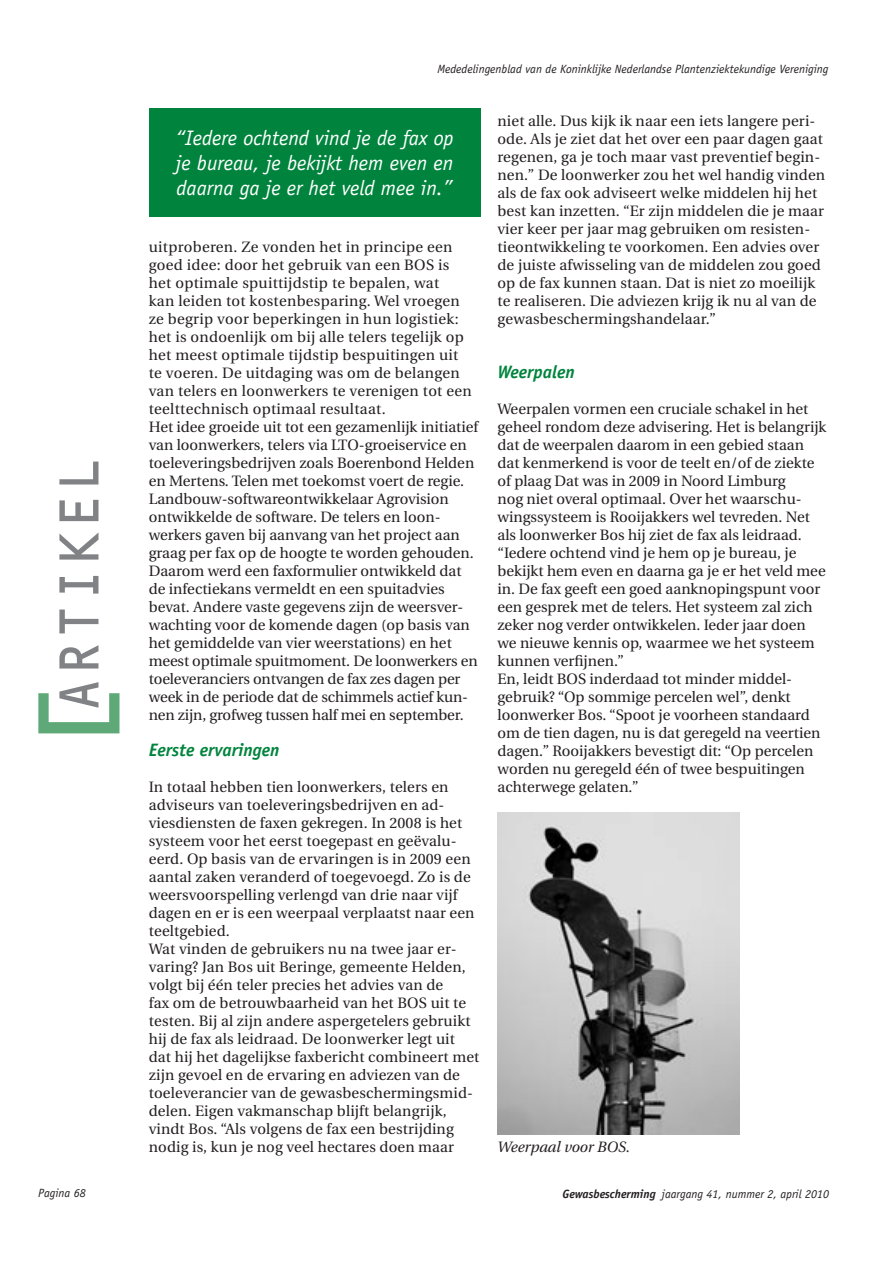
<style>
.page{position:relative;width:893px;height:1263px;background:#fff}
.page>*{position:absolute;margin:0;border:0;box-sizing:border-box;transform-origin:0 0}
.t1{font:109.5px "OCR C Regular";color:#5fa979}
.t2{font:57.6px "OCR C Regular";color:#808285;scale:.88 1}
.t3{font:italic 21px/25.2px "Officina Sans";color:#fff;text-align:justify}
.t4{font:italic 700 18px "Officina Sans";color:#00843d}
.t5{font:15px/18px "Utopia";letter-spacing:.005em;color:#231f20}
.t6{font:italic 15px "Utopia";color:#231f20}
.t7{font:italic 12px "Officina Sans";color:#231f20}
.s1{font-weight:700}
</style>
<div class="page">
<img style="left:497px;top:812px;width:242px;height:322px">
<div style="left:149px;top:108px;width:331px;height:108px;background:#00843d"></div>
<h2 class="t2" style="left:52px;top:713px;width:294px;rotate:-90deg">ARTIKEL</h2>
<h1 class="t1" style="left:32px;top:753px;width:80px;rotate:-90deg">[</h1>
<p class="t7" style="left:437px;top:62px;width:392px">Mededelingenblad van de Koninklijke Nederlandse Plantenziektekundige Vereniging</p>
<h3 class="t3" style="left:175px;top:125px;width:280px">“Iedere ochtend vind je de fax op je bureau, je bekijkt hem even en daarna ga je er het veld mee in.”</h3>
<p class="t5" style="left:149px;top:238px;width:331px">uitproberen. Ze vonden het in principe een goed idee: door het gebruik van een BOS is<br>het optimale spuittijdstip te bepalen, wat<br>kan leiden tot kostenbesparing. Wel vroegen ze begrip voor beperkingen in hun logistiek: het is ondoenlijk om bij alle telers tegelijk op het meest optimale tijdstip bespuitingen uit<br>te voeren. De uitdaging was om de belangen van telers en loonwerkers te verenigen tot een teelttechnisch optimaal resultaat.<br>Het idee groeide uit tot een gezamenlijk initiatief van loonwerkers, telers via LTO-groeiservice en toeleveringsbedrijven zoals Boerenbond Helden en Mertens. Telen met toekomst voert de regie.<br>Landbouw-softwareontwikkelaar Agrovision ontwikkelde de software. De telers en loon&shy;werkers gaven bij aanvang van het project aan graag per fax op de hoogte te worden gehouden.<br>Daarom werd een faxformulier ontwikkeld dat de infectiekans vermeldt en een spuitadvies bevat. Andere vaste gegevens zijn de weersver&shy;wachting voor de komende dagen (op basis van het gemiddelde van vier weerstations) en het meest optimale spuitmoment. De loonwerkers en toeleveranciers ontvangen de fax zes dagen per week in de periode dat de schimmels actief kun&shy;nen zijn, grofweg tussen half mei en september.</p>
<p class="t4" style="left:149px;top:739px;width:132px">Eerste ervaringen</p>
<p class="t5" style="left:149px;top:778px;width:332px">In totaal hebben tien loonwerkers, telers en adviseurs van toeleveringsbedrijven en ad&shy;viesdiensten de faxen gekregen. In 2008 is het systeem voor het eerst toegepast en geëvalu&shy;eerd. Op basis van de ervaringen is in 2009 een aantal zaken veranderd of toegevoegd. Zo is de weersvoorspelling verlengd van drie naar vijf dagen en er is een weerpaal verplaatst naar een teeltgebied.<br>Wat vinden de gebruikers nu na twee jaar er&shy;varing? Jan Bos uit Beringe, gemeente Helden, volgt bij één teler precies het advies van de<br>fax om de betrouwbaarheid van het BOS uit te testen. Bij al zijn andere aspergetelers gebruikt hij de fax als leidraad. De loonwerker legt uit dat hij het dagelijkse faxbericht combineert met zijn gevoel en de ervaring en adviezen van de toeleverancier van de gewasbeschermingsmid&shy;delen. Eigen vakmanschap blijft belangrijk, vindt Bos. “Als volgens de fax een bestrijding nodig is, kun je nog veel hectares doen maar</p>
<p class="t5" style="left:497px;top:112px;width:329px">niet alle. Dus kijk ik naar een iets langere peri&shy;ode. Als je ziet dat het over een paar dagen gaat regenen, ga je toch maar vast preventief begin&shy;nen.” De loonwerker zou het wel handig vinden als de fax ook adviseert welke middelen hij het best kan inzetten. “Er zijn middelen die je maar vier keer per jaar mag gebruiken om resisten&shy;tieontwikkeling te voorkomen. Een advies over de juiste afwisseling van de middelen zou goed op de fax kunnen staan. Dat is niet zo moeilijk te realiseren. Die adviezen krijg ik nu al van de gewasbeschermingshandelaar.”</p>
<p class="t4" style="left:497px;top:361px;width:79px">Weerpalen</p>
<p class="t5" style="left:497px;top:400px;width:330px">Weerpalen vormen een cruciale schakel in het geheel rondom deze advisering. Het is belangrijk dat de weerpalen daarom in een gebied staan dat kenmerkend is voor de teelt en/of de ziekte of plaag Dat was in 2009 in Noord Limburg<br>nog niet overal optimaal. Over het waarschu&shy;wingssysteem is Rooijakkers wel tevreden. Net als loonwerker Bos hij ziet de fax als leidraad. “Iedere ochtend vind je hem op je bureau, je bekijkt hem even en daarna ga je er het veld mee in. De fax geeft een goed aanknopingspunt voor een gesprek met de telers. Het systeem zal zich zeker nog verder ontwikkelen. Ieder jaar doen we nieuwe kennis op, waarmee we het systeem kunnen verfijnen.”<br>En, leidt BOS inderdaad tot minder middel&shy;gebruik? “Op sommige percelen wel”, denkt loonwerker Bos. “Spoot je voorheen standaard om de tien dagen, nu is dat geregeld na veertien dagen.” Rooijakkers bevestigt dit: “Op percelen worden nu geregeld één of twee bespuitingen achterwege gelaten.”</p>
<p class="t6" style="left:497px;top:1139px;width:134px">Weerpaal voor BOS.</p>
<p class="t7" style="left:38px;top:1186px;width:49px">Pagina 68</p>
<p class="t7" style="left:562px;top:1186px;width:268px"><span class="s1">Gewasbescherming</span> jaargang 41, nummer 2, april 2010</p>
</div>
